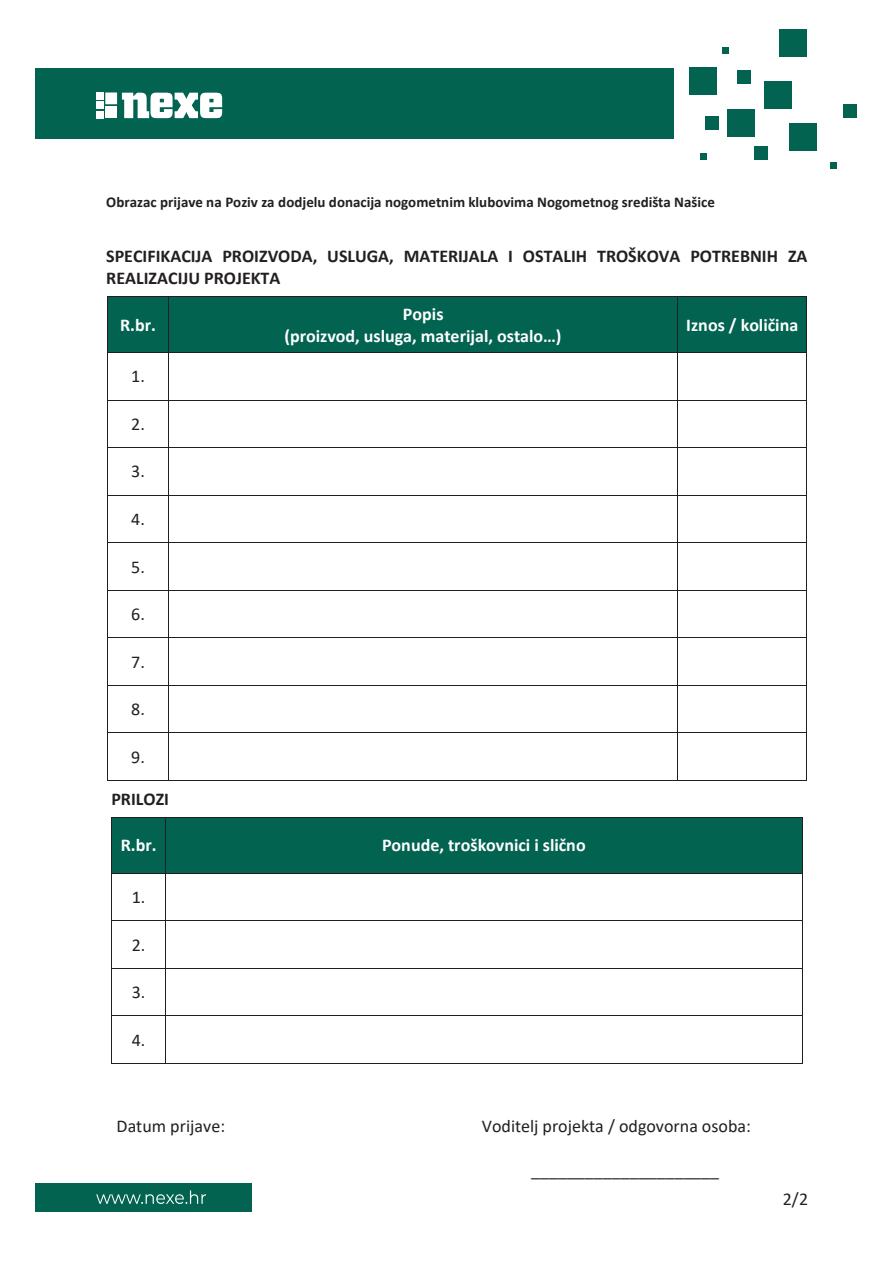
<style>
.page{position:relative;width:893px;height:1263px;background:#fff}
.page>*{position:absolute;margin:0;border:0;box-sizing:border-box;transform-origin:0 0}
.t1{font:18px "Calibri";color:#231f20}
.t2{font:700 18px/21.9px "Calibri";color:#231f20}
.t3{font:700 18px/21.9px "Calibri";color:#fff;text-align:center}
.t4{font:700 15px "Calibri";color:#231f20}
</style>
<div class="page">
<div style="left:108px;top:297px;width:61px;height:55px;background:#016350"></div>
<div style="left:169px;top:297px;width:508px;height:55px;background:#016350"></div>
<div style="left:678px;top:297px;width:128px;height:55px;background:#016350"></div>
<hr style="left:108px;top:296px;width:61px;height:1px;background:#231f20">
<hr style="left:169px;top:296px;width:508px;height:1px;background:#231f20">
<hr style="left:678px;top:296px;width:128px;height:1px;background:#231f20">
<hr style="left:107px;top:297px;width:1px;height:55px;background:#231f20">
<hr style="left:169px;top:297px;width:1px;height:55px;background:#231f20">
<hr style="left:677px;top:297px;width:1px;height:55px;background:#231f20">
<hr style="left:806px;top:297px;width:1px;height:55px;background:#231f20">
<hr style="left:108px;top:352px;width:61px;height:1px;background:#231f20">
<hr style="left:169px;top:352px;width:508px;height:1px;background:#231f20">
<hr style="left:678px;top:352px;width:128px;height:1px;background:#231f20">
<hr style="left:107px;top:353px;width:1px;height:47px;background:#231f20">
<hr style="left:169px;top:353px;width:1px;height:47px;background:#231f20">
<hr style="left:677px;top:353px;width:1px;height:47px;background:#231f20">
<hr style="left:806px;top:353px;width:1px;height:47px;background:#231f20">
<hr style="left:108px;top:400px;width:61px;height:1px;background:#231f20">
<hr style="left:169px;top:400px;width:508px;height:1px;background:#231f20">
<hr style="left:678px;top:400px;width:128px;height:1px;background:#231f20">
<hr style="left:107px;top:400px;width:1px;height:47px;background:#231f20">
<hr style="left:169px;top:400px;width:1px;height:47px;background:#231f20">
<hr style="left:677px;top:400px;width:1px;height:47px;background:#231f20">
<hr style="left:806px;top:400px;width:1px;height:47px;background:#231f20">
<hr style="left:108px;top:447px;width:61px;height:1px;background:#231f20">
<hr style="left:169px;top:447px;width:508px;height:1px;background:#231f20">
<hr style="left:678px;top:447px;width:128px;height:1px;background:#231f20">
<hr style="left:107px;top:448px;width:1px;height:47px;background:#231f20">
<hr style="left:169px;top:448px;width:1px;height:47px;background:#231f20">
<hr style="left:677px;top:448px;width:1px;height:47px;background:#231f20">
<hr style="left:806px;top:448px;width:1px;height:47px;background:#231f20">
<hr style="left:108px;top:495px;width:61px;height:1px;background:#231f20">
<hr style="left:169px;top:495px;width:508px;height:1px;background:#231f20">
<hr style="left:678px;top:495px;width:128px;height:1px;background:#231f20">
<hr style="left:107px;top:495px;width:1px;height:47px;background:#231f20">
<hr style="left:169px;top:495px;width:1px;height:47px;background:#231f20">
<hr style="left:677px;top:495px;width:1px;height:47px;background:#231f20">
<hr style="left:806px;top:495px;width:1px;height:47px;background:#231f20">
<hr style="left:108px;top:542px;width:61px;height:1px;background:#231f20">
<hr style="left:169px;top:542px;width:508px;height:1px;background:#231f20">
<hr style="left:678px;top:542px;width:128px;height:1px;background:#231f20">
<hr style="left:107px;top:543px;width:1px;height:47px;background:#231f20">
<hr style="left:169px;top:543px;width:1px;height:47px;background:#231f20">
<hr style="left:677px;top:543px;width:1px;height:47px;background:#231f20">
<hr style="left:806px;top:543px;width:1px;height:47px;background:#231f20">
<hr style="left:108px;top:590px;width:61px;height:1px;background:#231f20">
<hr style="left:169px;top:590px;width:508px;height:1px;background:#231f20">
<hr style="left:678px;top:590px;width:128px;height:1px;background:#231f20">
<hr style="left:107px;top:590px;width:1px;height:47px;background:#231f20">
<hr style="left:169px;top:590px;width:1px;height:47px;background:#231f20">
<hr style="left:677px;top:590px;width:1px;height:47px;background:#231f20">
<hr style="left:806px;top:590px;width:1px;height:47px;background:#231f20">
<hr style="left:108px;top:637px;width:61px;height:1px;background:#231f20">
<hr style="left:169px;top:637px;width:508px;height:1px;background:#231f20">
<hr style="left:678px;top:637px;width:128px;height:1px;background:#231f20">
<hr style="left:107px;top:638px;width:1px;height:47px;background:#231f20">
<hr style="left:169px;top:638px;width:1px;height:47px;background:#231f20">
<hr style="left:677px;top:638px;width:1px;height:47px;background:#231f20">
<hr style="left:806px;top:638px;width:1px;height:47px;background:#231f20">
<hr style="left:108px;top:685px;width:61px;height:1px;background:#231f20">
<hr style="left:169px;top:685px;width:508px;height:1px;background:#231f20">
<hr style="left:678px;top:685px;width:128px;height:1px;background:#231f20">
<hr style="left:107px;top:686px;width:1px;height:47px;background:#231f20">
<hr style="left:169px;top:686px;width:1px;height:47px;background:#231f20">
<hr style="left:677px;top:686px;width:1px;height:47px;background:#231f20">
<hr style="left:806px;top:686px;width:1px;height:47px;background:#231f20">
<hr style="left:108px;top:733px;width:61px;height:1px;background:#231f20">
<hr style="left:169px;top:733px;width:508px;height:1px;background:#231f20">
<hr style="left:678px;top:733px;width:128px;height:1px;background:#231f20">
<hr style="left:107px;top:733px;width:1px;height:47px;background:#231f20">
<hr style="left:108px;top:780px;width:61px;height:1px;background:#231f20">
<hr style="left:169px;top:733px;width:1px;height:47px;background:#231f20">
<hr style="left:169px;top:780px;width:508px;height:1px;background:#231f20">
<hr style="left:677px;top:733px;width:1px;height:47px;background:#231f20">
<hr style="left:678px;top:780px;width:128px;height:1px;background:#231f20">
<hr style="left:806px;top:733px;width:1px;height:47px;background:#231f20">
<div style="left:112px;top:817px;width:53px;height:56px;background:#016350"></div>
<div style="left:166px;top:817px;width:636px;height:56px;background:#016350"></div>
<hr style="left:112px;top:817px;width:53px;height:1px;background:#231f20">
<hr style="left:166px;top:817px;width:636px;height:1px;background:#231f20">
<hr style="left:111px;top:817px;width:1px;height:56px;background:#231f20">
<hr style="left:165px;top:817px;width:1px;height:56px;background:#231f20">
<hr style="left:802px;top:817px;width:1px;height:56px;background:#231f20">
<hr style="left:112px;top:873px;width:53px;height:1px;background:#231f20">
<hr style="left:166px;top:873px;width:636px;height:1px;background:#231f20">
<hr style="left:111px;top:873px;width:1px;height:47px;background:#231f20">
<hr style="left:165px;top:873px;width:1px;height:47px;background:#231f20">
<hr style="left:802px;top:873px;width:1px;height:47px;background:#231f20">
<hr style="left:112px;top:920px;width:53px;height:1px;background:#231f20">
<hr style="left:166px;top:920px;width:636px;height:1px;background:#231f20">
<hr style="left:111px;top:921px;width:1px;height:47px;background:#231f20">
<hr style="left:165px;top:921px;width:1px;height:47px;background:#231f20">
<hr style="left:802px;top:921px;width:1px;height:47px;background:#231f20">
<hr style="left:112px;top:968px;width:53px;height:1px;background:#231f20">
<hr style="left:166px;top:968px;width:636px;height:1px;background:#231f20">
<hr style="left:111px;top:968px;width:1px;height:47px;background:#231f20">
<hr style="left:165px;top:968px;width:1px;height:47px;background:#231f20">
<hr style="left:802px;top:968px;width:1px;height:47px;background:#231f20">
<hr style="left:112px;top:1015px;width:53px;height:1px;background:#231f20">
<hr style="left:166px;top:1015px;width:636px;height:1px;background:#231f20">
<hr style="left:111px;top:1016px;width:1px;height:47px;background:#231f20">
<hr style="left:112px;top:1063px;width:53px;height:1px;background:#231f20">
<hr style="left:165px;top:1016px;width:1px;height:47px;background:#231f20">
<hr style="left:166px;top:1063px;width:636px;height:1px;background:#231f20">
<hr style="left:802px;top:1016px;width:1px;height:47px;background:#231f20">
<div style="left:36px;top:1183px;width:216px;height:29px;background:#016350"></div>
<svg style="left:96px;top:1190px;width:110px;height:14px"></svg>
<div style="left:36px;top:68px;width:638px;height:71px;background:#016350"></div>
<svg style="left:122px;top:93px;width:100px;height:25px"></svg>
<div style="left:105px;top:92px;width:12px;height:12px;background:#fff"></div>
<div style="left:96px;top:92px;width:7px;height:8px;background:#fff"></div>
<div style="left:96px;top:102px;width:7px;height:7px;background:#fff"></div>
<div style="left:105px;top:106px;width:12px;height:12px;background:#fff"></div>
<div style="left:96px;top:111px;width:7px;height:7px;background:#fff"></div>
<div style="left:689px;top:67px;width:28px;height:28px;background:#016350"></div>
<div style="left:780px;top:29px;width:27px;height:28px;background:#016350"></div>
<div style="left:764px;top:82px;width:28px;height:27px;background:#016350"></div>
<div style="left:789px;top:123px;width:28px;height:27px;background:#016350"></div>
<div style="left:728px;top:109px;width:27px;height:28px;background:#016350"></div>
<div style="left:705px;top:116px;width:14px;height:14px;background:#016350"></div>
<div style="left:737px;top:70px;width:13px;height:14px;background:#016350"></div>
<div style="left:844px;top:104px;width:13px;height:14px;background:#016350"></div>
<div style="left:754px;top:146px;width:13px;height:14px;background:#016350"></div>
<div style="left:700px;top:153px;width:7px;height:7px;background:#016350"></div>
<div style="left:722px;top:47px;width:7px;height:6px;background:#016350"></div>
<div style="left:830px;top:162px;width:7px;height:7px;background:#016350"></div>
<p class="t4" style="left:106px;top:191px;width:610px">Obrazac prijave na Poziv za dodjelu donacija nogometnim klubovima Nogometnog središta Našice</p>
<p class="t2" style="left:106px;top:245px;width:703px">SPECIFIKACIJA PROIZVODA, USLUGA, MATERIJALA I OSTALIH TROŠKOVA POTREBNIH ZA<br>REALIZACIJU PROJEKTA</p>
<p class="t3" style="left:120px;top:313px;width:37px">R.br.</p>
<p class="t3" style="left:284px;top:302px;width:279px">Popis<br>(proizvod, usluga, materijal, ostalo…)</p>
<p class="t3" style="left:686px;top:313px;width:114px">Iznos / količina</p>
<p class="t1" style="left:131px;top:364px;width:15px">1.</p>
<p class="t1" style="left:131px;top:411px;width:15px">2.</p>
<p class="t1" style="left:131px;top:459px;width:15px">3.</p>
<p class="t1" style="left:131px;top:506px;width:15px">4.</p>
<p class="t1" style="left:131px;top:554px;width:15px">5.</p>
<p class="t1" style="left:131px;top:602px;width:15px">6.</p>
<p class="t1" style="left:131px;top:649px;width:15px">7.</p>
<p class="t1" style="left:131px;top:697px;width:15px">8.</p>
<p class="t1" style="left:131px;top:744px;width:15px">9.</p>
<p class="t2" style="left:111px;top:788px;width:59px">PRILOZI</p>
<p class="t3" style="left:121px;top:834px;width:37px">R.br.</p>
<p class="t3" style="left:382px;top:834px;width:205px">Ponude, troškovnici i slično</p>
<p class="t1" style="left:132px;top:884px;width:15px">1.</p>
<p class="t1" style="left:132px;top:932px;width:15px">2.</p>
<p class="t1" style="left:132px;top:979px;width:15px">3.</p>
<p class="t1" style="left:132px;top:1027px;width:15px">4.</p>
<p class="t1" style="left:117px;top:1113px;width:110px">Datum prijave:</p>
<p class="t1" style="left:482px;top:1113px;width:271px">Voditelj projekta / odgovorna osoba:</p>
<p class="t1" style="left:531px;top:1157px;width:189px">_____________________</p>
<p class="t1" style="left:783px;top:1186px;width:27px">2/2</p>
</div>
